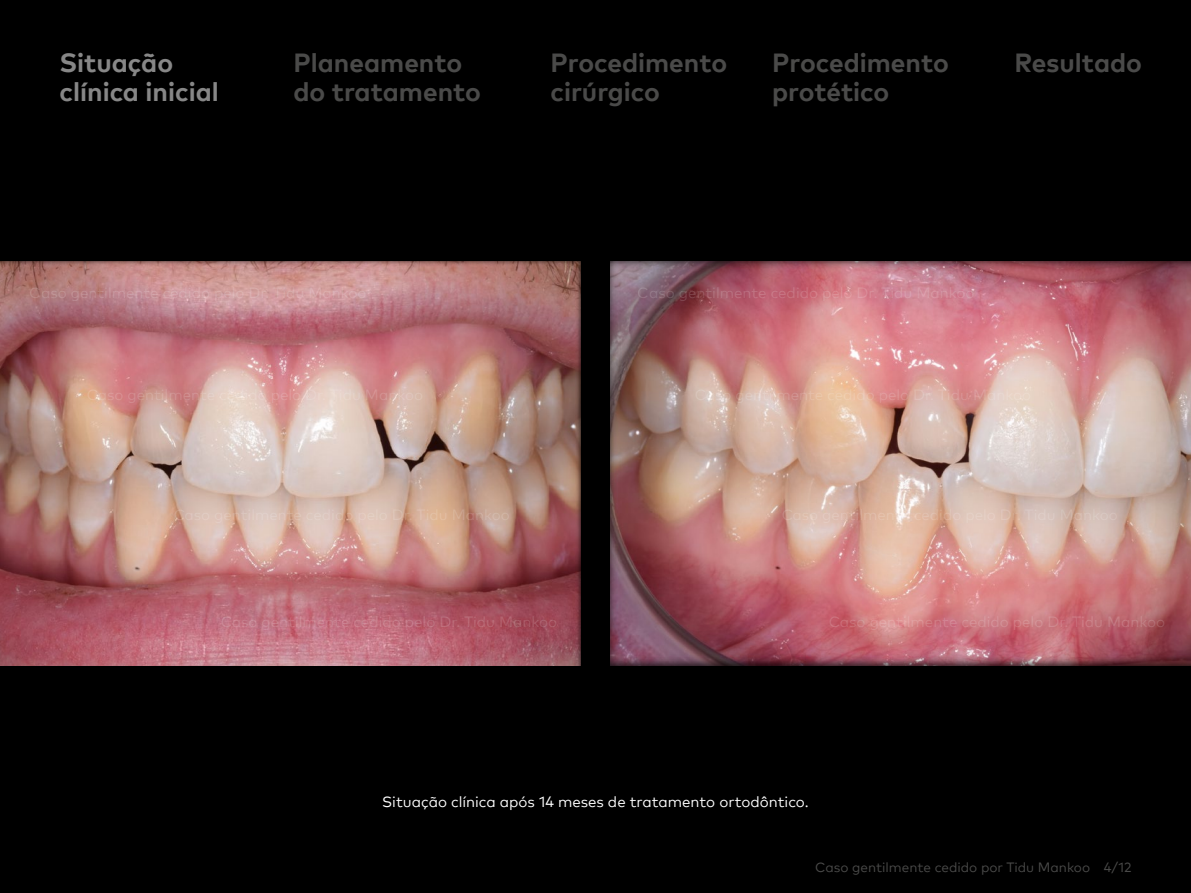
<style>
.page{position:relative;width:1191px;height:893px;background:#000}
.page>*{position:absolute;margin:0;border:0;box-sizing:border-box;transform-origin:0 0}
.t1{font:700 26.25px/29.4px "Mark Pro";color:#4a4a49}
.t2{font:700 26.25px/29.4px "Mark Pro";color:#878787}
.t3{font:15px "Mark Pro";color:#fff}
.t4{font:13.5px "Mark Pro";color:#4a4a49}
</style>
<div class="page">
<img style="left:0;top:261px;width:580px;height:404px">
<img style="left:610px;top:261px;width:581px;height:404px">
<p class="t2" style="left:60px;top:46px;width:161px">Situação clínica inicial</p>
<p class="t1" style="left:293px;top:46px;width:189px">Planeamento do tratamento</p>
<p class="t1" style="left:550px;top:46px;width:178px">Procedimento cirúrgico</p>
<p class="t1" style="left:772px;top:46px;width:178px">Procedimento protético</p>
<p class="t1" style="left:1014px;top:46px;width:129px">Resultado</p>
<p class="t3" style="left:382px;top:790px;width:428px">Situação clínica após 14 meses de tratamento ortodôntico.</p>
<p class="t4" style="left:815px;top:857px;width:318px">Caso gentilmente cedido por Tidu Mankoo 4/12</p>
</div>
